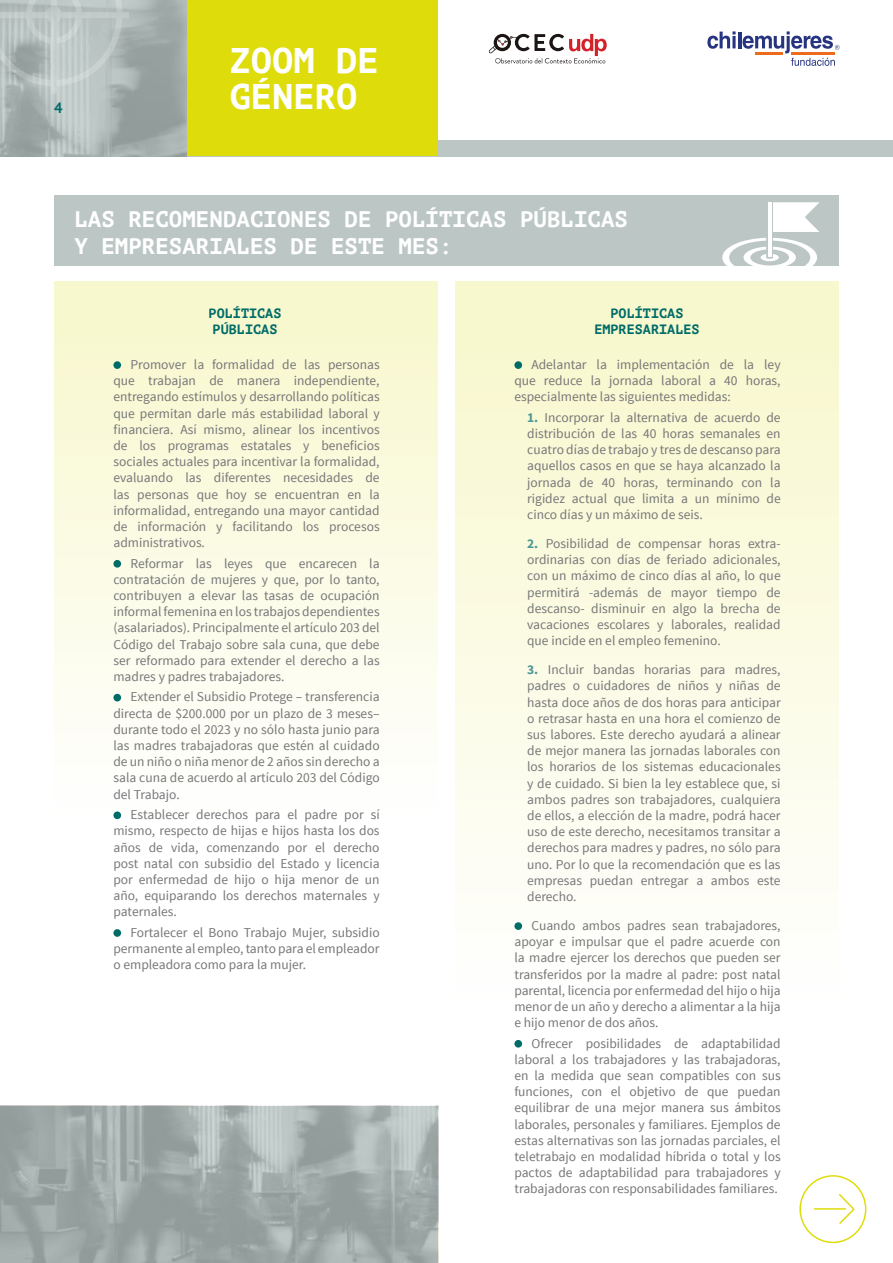
<style>
.page{position:relative;width:893px;height:1263px;background:#fff}
.page>*{position:absolute;margin:0;border:0;box-sizing:border-box;transform-origin:0 0}
.t1{font:700 35.55px "PT Mono";color:#fff}
.t2{font:700 22.5px/27px "PT Mono";color:#fff}
.t3{font:700 15px "PT Sans";color:#006c68}
.t4{font:13.5px/16.2px "Source Sans Pro";color:#777779;text-align:justify}
.t5{font:700 13.5px/16.2px "PT Mono";color:#006c68}
.s1{font-weight:700;color:#4d9896}
</style>
<div class="page">
<div style="left:188px;top:140px;width:705px;height:17px;background:#bcc7c5"></div>
<svg style="left:0;top:0;width:188px;height:157px;background:#a4afac"></svg>
<div style="left:188px;top:0;width:250px;height:156px;background:#dedd0b"></div>
<svg style="left:0;top:0;width:129px;height:94px;background:#b9c3c1"></svg>
<svg style="left:707px;top:31px;width:29px;height:18px"></svg>
<hr style="left:738px;top:32px;width:3px;height:16px;background:#273480">
<svg style="left:743px;top:31px;width:96px;height:35px"></svg>
<svg style="left:489px;top:34px;width:118px;height:29px"></svg>
<div style="left:54px;top:282px;width:384px;height:533px;background:linear-gradient(to bottom,#f7f7cb,#fffefe)"></div>
<div style="left:455px;top:282px;width:384px;height:720px;background:linear-gradient(to bottom,#f7f7cb,#fffefe)"></div>
<div style="left:54px;top:196px;width:785px;height:70px;background:#bcc7c5"></div>
<hr style="left:768px;top:202px;width:3px;height:55px;background:#fff">
<svg style="left:722px;top:238px;width:95px;height:28px"></svg>
<svg style="left:773px;top:202px;width:46px;height:30px"></svg>
<div style="left:799px;top:1175px;width:67px;height:68px;border:2px solid #dedd0b;border-radius:50%"></div>
<hr style="left:814px;top:1208px;width:31px;height:2px;background:#dedd0b">
<svg style="left:837px;top:1194px;width:18px;height:30px"></svg>
<svg style="left:0;top:1106px;width:438px;height:157px;background:#a0aba9"></svg>
<div style="left:113px;top:361px;width:8px;height:8px;background:#006c68;border-radius:50%"></div>
<div style="left:113px;top:560px;width:8px;height:8px;background:#006c68;border-radius:50%"></div>
<div style="left:113px;top:694px;width:8px;height:7px;background:#006c68;border-radius:50%"></div>
<div style="left:113px;top:811px;width:8px;height:8px;background:#006c68;border-radius:50%"></div>
<div style="left:113px;top:929px;width:8px;height:8px;background:#006c68;border-radius:50%"></div>
<div style="left:514px;top:361px;width:8px;height:8px;background:#006c68;border-radius:50%"></div>
<div style="left:514px;top:922px;width:8px;height:8px;background:#006c68;border-radius:50%"></div>
<div style="left:514px;top:1040px;width:8px;height:7px;background:#006c68;border-radius:50%"></div>
<p class="t3" style="left:54px;top:97px;width:10px">4</p>
<h1 class="t1" style="left:229px;top:40px;width:151px">ZOOM DE</h1>
<h1 class="t1" style="left:229px;top:76px;width:130px">GÉNERO</h1>
<h2 class="t2" style="left:74px;top:205px;width:555px">LAS RECOMENDACIONES DE POLÍTICAS PÚBLICAS<br>Y EMPRESARIALES DE ESTE MES:</h2>
<p class="t5" style="left:209px;top:305px;width:74px">POLÍTICAS<br>PÚBLICAS</p>
<p class="t5" style="left:594px;top:305px;width:107px;text-align:center">POLÍTICAS<br>EMPRESARIALES</p>
<p class="t4" style="left:113px;top:357px;width:268px;text-indent:17px">Promover la formalidad de las personas que trabajan de manera independiente, entregando estímulos y desarrollando políticas que permitan darle más estabilidad laboral y financiera. Así mismo, alinear los incentivos de los programas estatales y beneficios sociales actuales para incentivar la formalidad, evaluando las diferentes necesidades de las personas que hoy se encuentran en la informalidad, entregando una mayor cantidad de información y facilitando los procesos administrativos.</p>
<p class="t4" style="left:113px;top:555px;width:268px;text-indent:17px">Reformar las leyes que encarecen la contratación de mujeres y que, por lo tanto, contribuyen a elevar las tasas de ocupación informal femenina en los trabajos dependientes (asalariados). Principalmente el artículo 203 del Código del Trabajo sobre sala cuna, que debe ser reformado para extender el derecho a las madres y padres trabajadores.</p>
<p class="t4" style="left:113px;top:689px;width:268px;text-indent:17px">Extender el Subsidio Protege – transferencia directa de $200.000 por un plazo de 3 meses– durante todo el 2023 y no sólo hasta junio para las madres trabajadoras que estén al cuidado de un niño o niña menor de 2 años sin derecho a sala cuna de acuerdo al artículo 203 del Código del Trabajo.</p>
<p class="t4" style="left:113px;top:807px;width:268px;text-indent:17px">Establecer derechos para el padre por sí mismo, respecto de hijas e hijos hasta los dos años de vida, comenzando por el derecho post natal con subsidio del Estado y licencia por enfermedad de hijo o hija menor de un año, equiparando los derechos maternales y paternales.</p>
<p class="t4" style="left:113px;top:924px;width:268px;text-indent:17px">Fortalecer el Bono Trabajo Mujer, subsidio permanente al empleo, tanto para el empleador o empleadora como para la mujer.</p>
<p class="t4" style="left:514px;top:357px;width:268px;text-indent:17px">Adelantar la implementación de la ley que reduce la jornada laboral a 40 horas, especialmente las siguientes medidas:</p>
<p class="t4" style="left:527px;top:409px;width:255px"><span class="s1">1.</span> Incorporar la alternativa de acuerdo de distribución de las 40 horas semanales en cuatro días de trabajo y tres de descanso para aquellos casos en que se haya alcanzado la jornada de 40 horas, terminando con la rigidez actual que limita a un mínimo de cinco días y un máximo de seis.</p>
<p class="t4" style="left:527px;top:536px;width:255px"><span class="s1">2.</span> Posibilidad de compensar horas extra&shy;ordinarias con días de feriado adicionales, con un máximo de cinco días al año, lo que permitirá -además de mayor tiempo de descanso- disminuir en algo la brecha de vacaciones escolares y laborales, realidad que incide en el empleo femenino.</p>
<p class="t4" style="left:527px;top:662px;width:255px"><span class="s1">3.</span> Incluir bandas horarias para madres, padres o cuidadores de niños y niñas de hasta doce años de dos horas para anticipar o retrasar hasta en una hora el comienzo de sus labores. Este derecho ayudará a alinear de mejor manera las jornadas laborales con los horarios de los sistemas educacionales y de cuidado. Si bien la ley establece que, si ambos padres son trabajadores, cualquiera de ellos, a elección de la madre, podrá hacer uso de este derecho, necesitamos transitar a derechos para madres y padres, no sólo para uno. Por lo que la recomendación que es las empresas puedan entregar a ambos este derecho.</p>
<p class="t4" style="left:514px;top:917px;width:268px;text-indent:17px">Cuando ambos padres sean trabajadores, apoyar e impulsar que el padre acuerde con la madre ejercer los derechos que pueden ser transferidos por la madre al padre: post natal parental, licencia por enfermedad del hijo o hija menor de un año y derecho a alimentar a la hija e hijo menor de dos años.</p>
<p class="t4" style="left:514px;top:1035px;width:268px;text-indent:17px">Ofrecer posibilidades de adaptabilidad laboral a los trabajadores y las trabajadoras, en la medida que sean compatibles con sus funciones, con el objetivo de que puedan equilibrar de una mejor manera sus ámbitos laborales, personales y familiares. Ejemplos de estas alternativas son las jornadas parciales, el teletrabajo en modalidad híbrida o total y los pactos de adaptabilidad para trabajadores y trabajadoras con responsabilidades familiares.</p>
</div>
